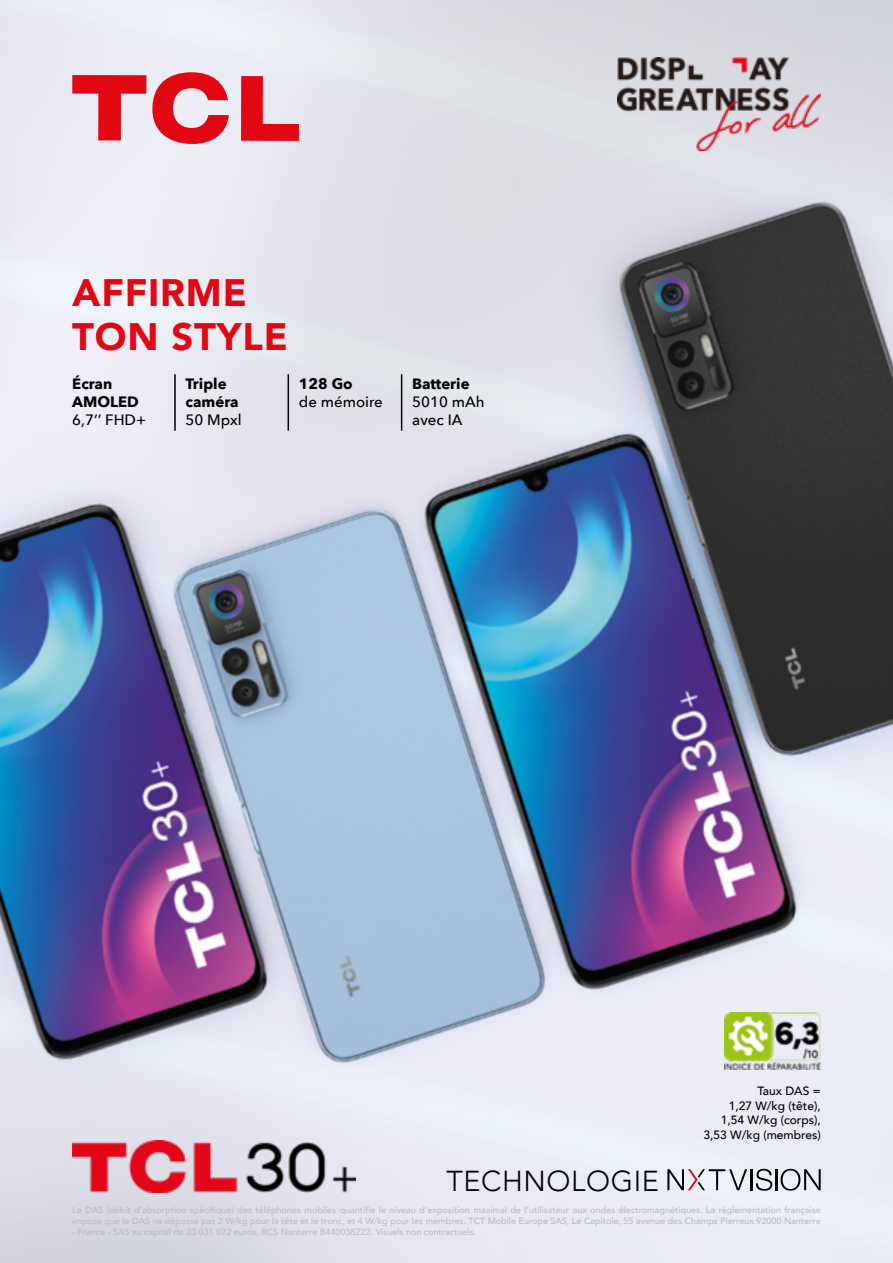
<style>
.page{position:relative;width:893px;height:1263px;background:#fff}
.page>*{position:absolute;margin:0;border:0;box-sizing:border-box;transform-origin:0 0}
.BASELINE{font:900 38.25px/43.7px "Avenir";letter-spacing:.02em;color:#e30613}
.t1{font:300 28.8px "Avenir";letter-spacing:.02em;color:#000}
.KPIS{font:700 15px/18px "Avenir Next";color:#000}
.KPIS-2{font:500 15px/18px "Avenir Next";color:#000}
.DAS{font:500 12px/14.4px "Avenir";color:#000;text-align:right}
.MENTIONS_LÉGALES{font:500 9px/10.8px "Avenir";color:#bcbcbc}
.s1{font-weight:500}
.s2{font-weight:700}
</style>
<div class="page">
<img style="left:0;top:0;width:893px;height:1263px">
<img style="left:72px;top:1141px;width:283px;height:51px">
<hr style="left:174px;top:374px;width:2px;height:57px;background:#000">
<hr style="left:288px;top:374px;width:1px;height:57px;background:#000">
<hr style="left:401px;top:374px;width:1px;height:57px;background:#000">
<hr style="left:751px;top:1169px;width:2px;height:21px;background:#000">
<svg style="left:756px;top:1169px;width:16px;height:22px"></svg>
<hr style="left:775px;top:1169px;width:2px;height:21px;background:#000">
<svg style="left:781px;top:1169px;width:40px;height:22px"></svg>
<svg style="left:667px;top:1169px;width:80px;height:21px"></svg>
<img style="left:725px;top:1012px;width:96px;height:58px">
<svg style="left:72px;top:72px;width:227px;height:72px"></svg>
<img style="left:617px;top:57px;width:204px;height:93px">
<p class="BASELINE" style="left:72px;top:270px;width:217px">AFFIRME<br>TON STYLE</p>
<p class="KPIS" style="left:72px;top:375px;width:75px">Écran<br>AMOLED<br><span class="s1">6,7’’ FHD+</span></p>
<p class="KPIS" style="left:186px;top:375px;width:58px">Triple caméra<br><span class="s1">50 Mpxl</span></p>
<p class="KPIS-2" style="left:299px;top:374px;width:85px"><span class="s2">128 Go<br></span>de mémoire</p>
<p class="KPIS-2" style="left:412px;top:374px;width:74px"><span class="s2">Batterie<br></span>5010 mAh avec IA</p>
<p class="t1" style="left:446px;top:1164px;width:214px">TECHNOLOGIE</p>
<p class="DAS" style="left:703px;top:1083px;width:119px">Taux DAS =<br>1,27 W/kg (tête),<br>1,54 W/kg (corps),<br>3,53 W/kg (membres)</p>
<p class="MENTIONS_LÉGALES" style="left:72px;top:1204px;width:750px">Le DAS (débit d’absorption spécifique) des téléphones mobiles quantifie le niveau d’exposition maximal de l’utilisateur aux ondes électromagnétiques. La réglementation française impose que le DAS ne dépasse pas 2 W/kg pour la tête et le tronc, et 4 W/kg pour les membres. TCT Mobile Europe SAS, Le Capitole, 55 avenue des Champs Pierreux 92000 Nanterre</p>
<p class="MENTIONS_LÉGALES" style="left:72px;top:1226px;width:405px">- France - SAS au capital de 23 031 072 euros, RCS Nanterre B440038222. Visuels non contractuels.</p>
</div>
